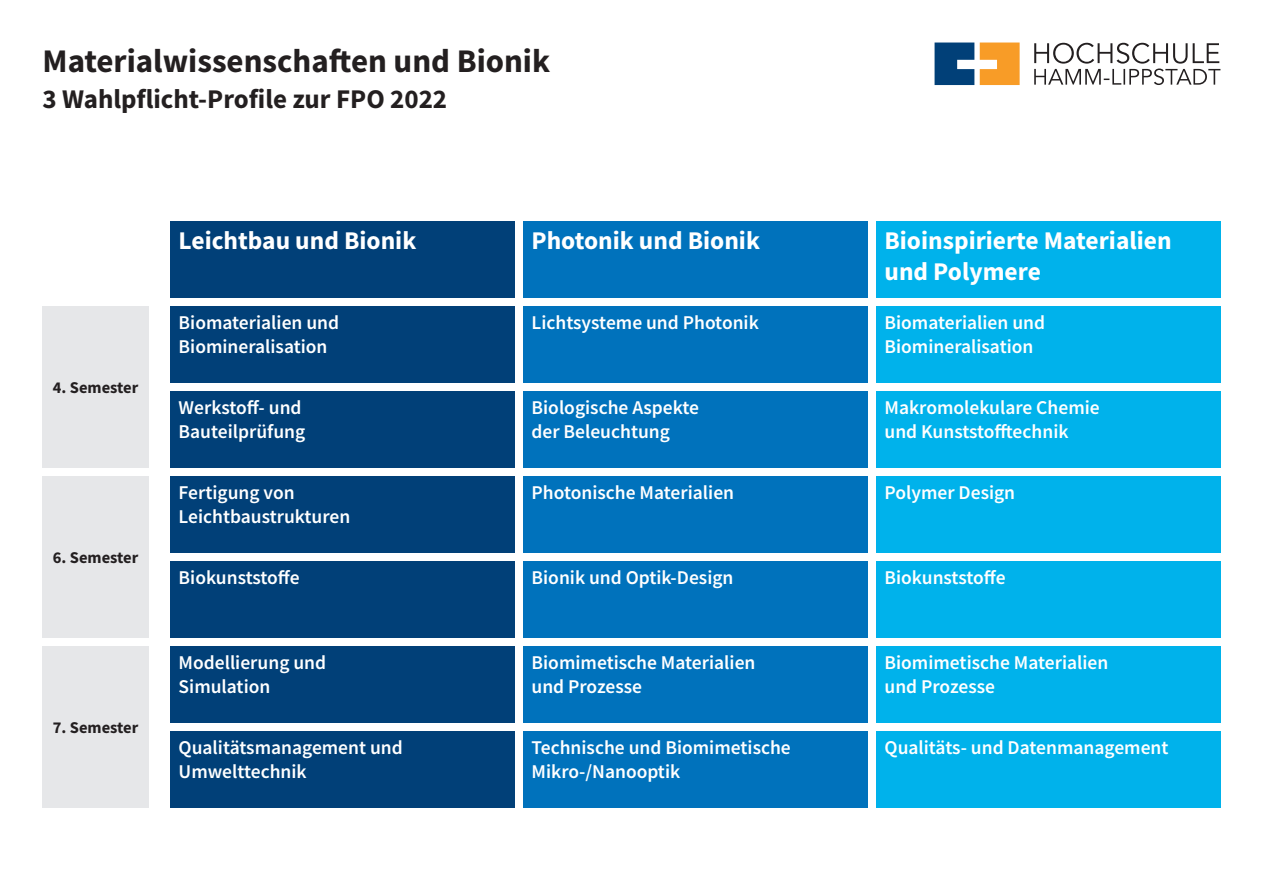
<style>
.page{position:relative;width:1263px;height:893px;background:#fff}
.page>*{position:absolute;margin:0;border:0;box-sizing:border-box;transform-origin:0 0}
.t1{font:700 33px "Source Sans Pro";color:#231f20}
.t2{font:700 27px "Source Sans Pro";color:#231f20}
.t3{font:700 25.5px/30.6px "Source Sans Pro";color:#fff}
.t4{font:600 19.5px/23.4px "Source Sans Pro";color:#fff}
.t5{font:700 16.5px "Source Sans Pro";color:#231f20}
</style>
<div class="page">
<div style="left:43px;top:646px;width:106px;height:162px;background:#e6e7e9"></div>
<div style="left:43px;top:476px;width:106px;height:162px;background:#e6e7e9"></div>
<div style="left:43px;top:306px;width:106px;height:162px;background:#e6e7e9"></div>
<div style="left:170px;top:221px;width:344px;height:77px;background:#014078"></div>
<div style="left:170px;top:306px;width:344px;height:77px;background:#014078"></div>
<div style="left:523px;top:306px;width:344px;height:77px;background:#0072bc"></div>
<div style="left:876px;top:306px;width:344px;height:77px;background:#00b2eb"></div>
<div style="left:170px;top:476px;width:344px;height:77px;background:#014078"></div>
<div style="left:523px;top:476px;width:344px;height:77px;background:#0072bc"></div>
<div style="left:876px;top:476px;width:344px;height:77px;background:#00b2eb"></div>
<div style="left:170px;top:646px;width:344px;height:77px;background:#014078"></div>
<div style="left:523px;top:646px;width:344px;height:77px;background:#0072bc"></div>
<div style="left:876px;top:646px;width:344px;height:77px;background:#00b2eb"></div>
<div style="left:170px;top:391px;width:344px;height:77px;background:#014078"></div>
<div style="left:523px;top:391px;width:344px;height:77px;background:#0072bc"></div>
<div style="left:876px;top:391px;width:344px;height:77px;background:#00b2eb"></div>
<div style="left:170px;top:561px;width:344px;height:77px;background:#014078"></div>
<div style="left:523px;top:561px;width:344px;height:77px;background:#0072bc"></div>
<div style="left:876px;top:561px;width:344px;height:77px;background:#00b2eb"></div>
<div style="left:170px;top:731px;width:344px;height:77px;background:#014078"></div>
<div style="left:523px;top:731px;width:344px;height:77px;background:#0072bc"></div>
<div style="left:876px;top:731px;width:344px;height:77px;background:#00b2eb"></div>
<div style="left:523px;top:221px;width:344px;height:77px;background:#0072bc"></div>
<div style="left:876px;top:221px;width:344px;height:77px;background:#00b2eb"></div>
<svg style="left:974px;top:43px;width:6px;height:42px"></svg>
<svg style="left:934px;top:43px;width:40px;height:42px"></svg>
<svg style="left:980px;top:43px;width:39px;height:42px"></svg>
<svg style="left:1034px;top:43px;width:186px;height:42px"></svg>
<h1 class="t1" style="left:43px;top:39px;width:509px">Materialwissenschaften und Bionik</h1>
<h2 class="t2" style="left:43px;top:81px;width:406px">3 Wahlpflicht-Profile zur FPO 2022</h2>
<h3 class="t3" style="left:179px;top:225px;width:239px">Leichtbau und Bionik</h3>
<h3 class="t3" style="left:531px;top:225px;width:230px">Photonik und Bionik</h3>
<h3 class="t3" style="left:884px;top:225px;width:289px">Bioinspirierte Materialien und Polymere</h3>
<p class="t5" style="left:53px;top:377px;width:87px">4. Semester</p>
<p class="t5" style="left:53px;top:547px;width:87px">6. Semester</p>
<p class="t5" style="left:53px;top:717px;width:87px">7. Semester</p>
<p class="t4" style="left:179px;top:311px;width:162px">Biomaterialien und<br>Biomineralisation</p>
<p class="t4" style="left:531px;top:311px;width:229px">Lichtsysteme und Photonik</p>
<p class="t4" style="left:884px;top:311px;width:162px">Biomaterialien und<br>Biomineralisation</p>
<p class="t4" style="left:179px;top:396px;width:128px">Werkstoff- und<br>Bauteilprüfung</p>
<p class="t4" style="left:531px;top:396px;width:169px">Biologische Aspekte der Beleuchtung</p>
<p class="t4" style="left:884px;top:396px;width:217px">Makromolekulare Chemie und Kunststofftechnik</p>
<p class="t4" style="left:179px;top:481px;width:173px">Fertigung von<br>Leichtbaustrukturen</p>
<p class="t4" style="left:531px;top:481px;width:204px">Photonische Materialien</p>
<p class="t4" style="left:884px;top:481px;width:132px">Polymer Design</p>
<p class="t4" style="left:179px;top:566px;width:123px">Biokunststoffe</p>
<p class="t4" style="left:531px;top:566px;width:203px">Bionik und Optik-Design</p>
<p class="t4" style="left:884px;top:566px;width:123px">Biokunststoffe</p>
<p class="t4" style="left:179px;top:651px;width:149px">Modellierung und<br>Simulation</p>
<p class="t4" style="left:531px;top:651px;width:225px">Biomimetische Materialien und Prozesse</p>
<p class="t4" style="left:884px;top:651px;width:225px">Biomimetische Materialien und Prozesse</p>
<p class="t4" style="left:179px;top:736px;width:226px">Qualitätsmanagement und<br>Umwelttechnik</p>
<p class="t4" style="left:531px;top:736px;width:261px">Technische und Biomimetische<br>Mikro-/Nanooptik</p>
<p class="t4" style="left:884px;top:736px;width:286px">Qualitäts- und Datenmanagement</p>
</div>
